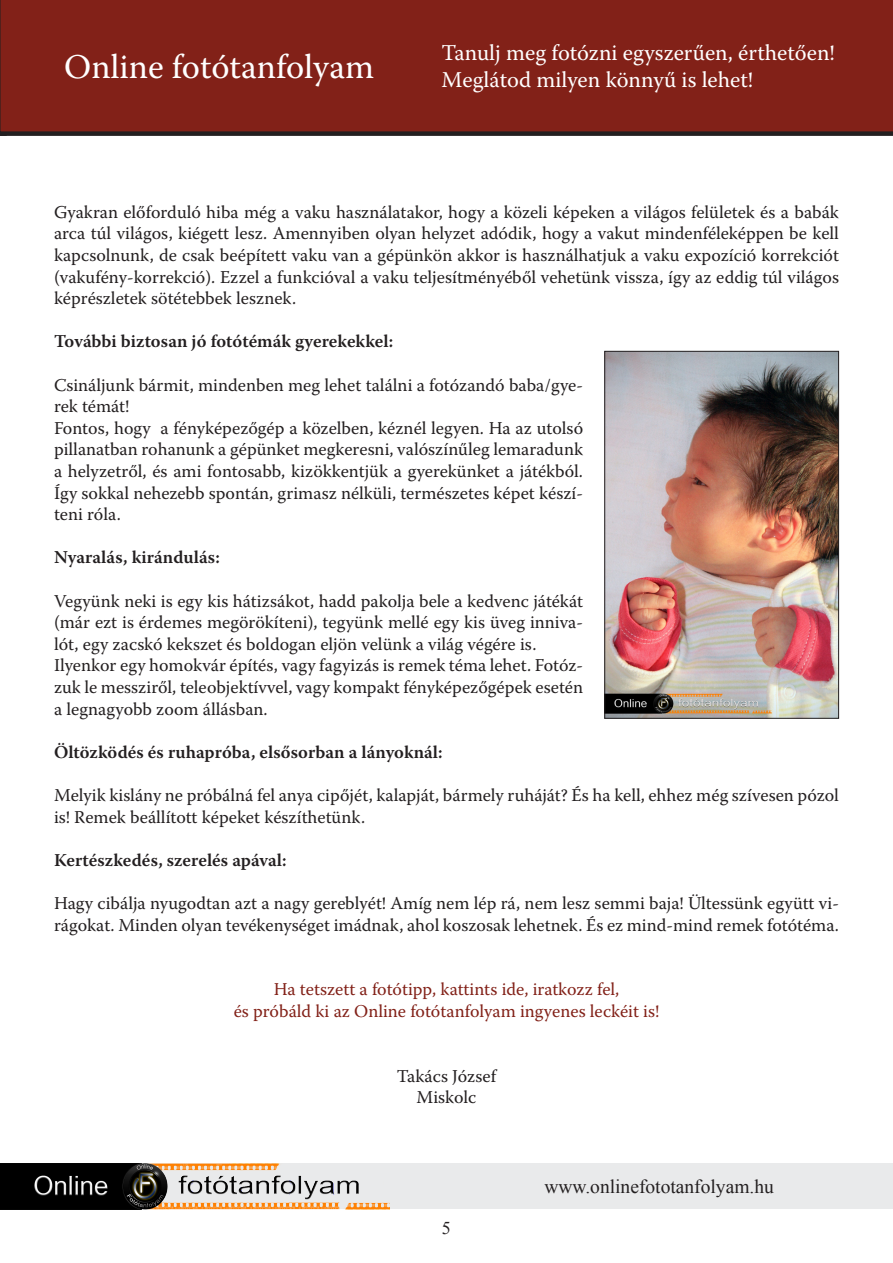
<style>
.page{position:relative;width:893px;height:1263px;background:#fff}
.page>*{position:absolute;margin:0;border:0;box-sizing:border-box;transform-origin:0 0}
.t1{font:34.5px "Warnock Pro";color:#fff}
.t2{font:22.5px/27px "Warnock Pro";color:#fff}
.t3{font:19.5px "Times New Roman";color:#231f20}
.t4{font:18px/21.6px "Warnock Pro";color:#231f20;text-align:justify}
.t5{font:600 18px "Warnock Pro";color:#231f20}
.t6{font:18px/21.6px "Warnock Pro";color:#822118;text-align:center}
.t7{font:18px "Times New Roman";color:#231f20}
</style>
<div class="page">
<div style="left:0;top:0;width:893px;height:136px;background:#822118"></div>
<div style="left:0;top:1163px;width:893px;height:46px;background:#e9eaeb"></div>
<img style="left:0;top:1163px;width:390px;height:46px">
<img style="left:606px;top:353px;width:231px;height:364px">
<div style="left:604px;top:351px;width:235px;height:368px;border:1px solid #231f20"></div>
<h1 class="t1" style="left:64px;top:46px;width:311px">Online fotótanfolyam</h1>
<p class="t2" style="left:441px;top:39px;width:395px">Tanulj meg fotózni egyszerűen, érthetően!<br>Meglátod milyen könnyű is lehet!</p>
<p class="t4" style="left:54px;top:201px;width:786px">Gyakran előforduló hiba még a vaku használatakor, hogy a közeli képeken a világos felületek és a babák arca túl világos, kiégett lesz. Amennyiben olyan helyzet adódik, hogy a vakut mindenféleképpen be kell kapcsolnunk, de csak beépített vaku van a gépünkön akkor is használhatjuk a vaku expozíció korrekciót (vakufény-korrekció). Ezzel a funkcióval a vaku teljesítményéből vehetünk vissza, így az eddig túl világos képrészletek sötétebbek lesznek.</p>
<p class="t5" style="left:54px;top:331px;width:341px">További biztosan jó fotótémák gyerekekkel:</p>
<p class="t4" style="left:54px;top:373px;width:531px">Csináljunk bármit, mindenben meg lehet találni a fotózandó baba/gye&shy;rek témát!</p>
<p class="t4" style="left:54px;top:417px;width:531px">Fontos, hogy a fényképezőgép a közelben, kéznél legyen. Ha az utolsó pillanatban rohanunk a gépünket megkeresni, valószínűleg lemaradunk a helyzetről, és ami fontosabb, kizökkentjük a gyerekünket a játékból.<br>Így sokkal nehezebb spontán, grimasz nélküli, természetes képet készí&shy;teni róla.</p>
<p class="t5" style="left:54px;top:547px;width:167px">Nyaralás, kirándulás:</p>
<p class="t4" style="left:54px;top:589px;width:531px">Vegyünk neki is egy kis hátizsákot, hadd pakolja bele a kedvenc játékát (már ezt is érdemes megörökíteni), tegyünk mellé egy kis üveg inniva&shy;lót, egy zacskó kekszet és boldogan eljön velünk a világ végére is.</p>
<p class="t4" style="left:54px;top:654px;width:531px">Ilyenkor egy homokvár építés, vagy fagyizás is remek téma lehet. Fotóz&shy;zuk le messziről, teleobjektívvel, vagy kompakt fényképezőgépek esetén a legnagyobb zoom állásban.</p>
<p class="t5" style="left:54px;top:741px;width:390px">Öltözködés és ruhapróba, elsősorban a lányoknál:</p>
<p class="t4" style="left:54px;top:784px;width:786px">Melyik kislány ne próbálná fel anya cipőjét, kalapját, bármely ruháját? És ha kell, ehhez még szívesen pózol is! Remek beállított képeket készíthetünk.</p>
<p class="t5" style="left:54px;top:849px;width:234px">Kertészkedés, szerelés apával:</p>
<p class="t4" style="left:54px;top:892px;width:786px">Hagy cibálja nyugodtan azt a nagy gereblyét! Amíg nem lép rá, nem lesz semmi baja! Ültessünk együtt vi&shy;rágokat. Minden olyan tevékenységet imádnak, ahol koszosak lehetnek. És ez mind-mind remek fotótéma.</p>
<p class="t6" style="left:234px;top:978px;width:427px">Ha tetszett a fotótipp, kattints ide, iratkozz fel,<br>és próbáld ki az Online fotótanfolyam ingyenes leckéit is!</p>
<p class="t4" style="left:397px;top:1065px;width:101px">Takács József</p>
<p class="t4" style="left:417px;top:1086px;width:61px">Miskolc</p>
<p class="t7" style="left:442px;top:1216px;width:10px">5</p>
<p class="t3" style="left:544px;top:1173px;width:231px">www.onlinefototanfolyam.hu</p>
</div>
